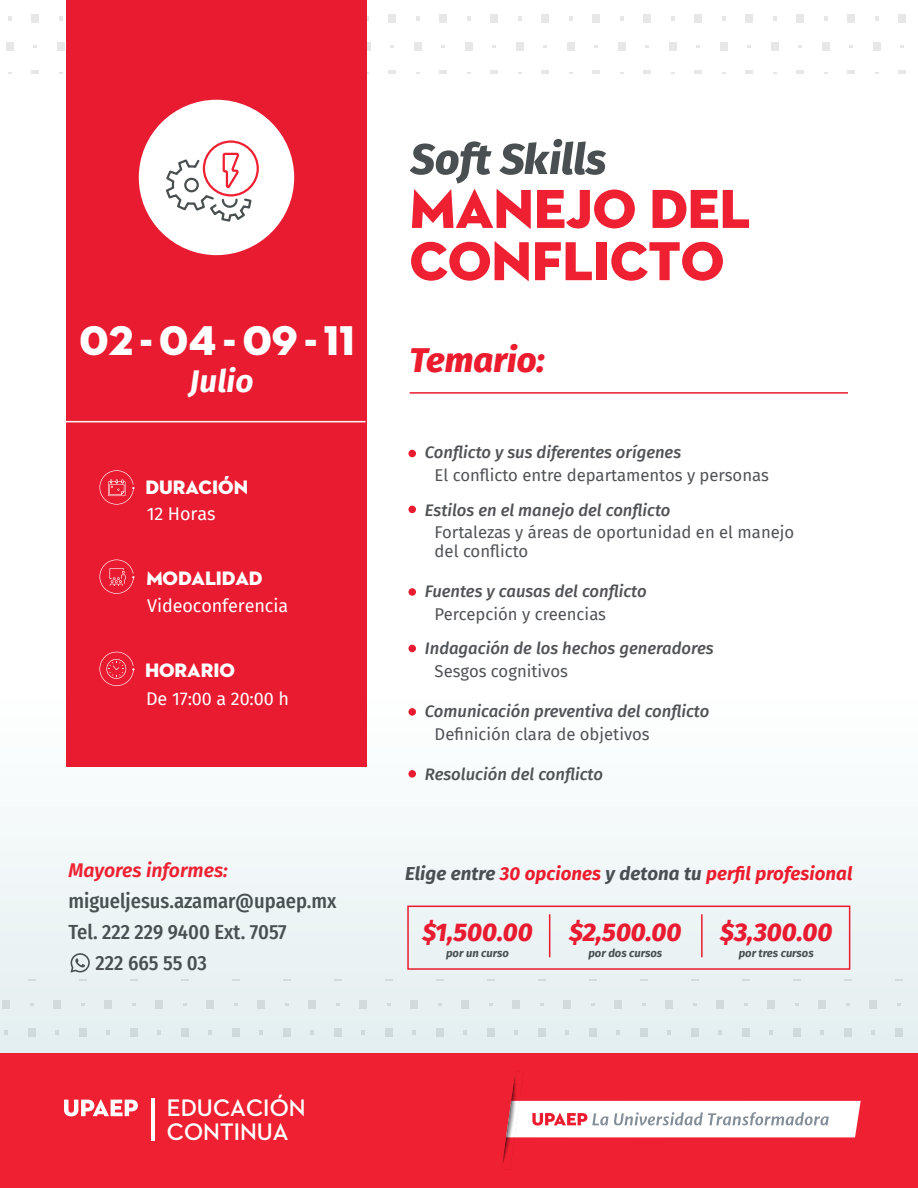
<style>
.page{position:relative;width:918px;height:1188px;background:#fff}
.page>*{position:absolute;margin:0;border:0;box-sizing:border-box;transform-origin:0 0}
.t1{font:55.8px/52.2px "Neutraface 2 Display Titling";letter-spacing:-.005em;color:#ee2031}
.t2{font:42.3px "Neutraface 2 Display Titling";color:#fff}
.t3{font:italic 800 34.65px "Fira Sans";color:#ec1c2e}
.t4{font:italic 700 31.5px "Fira Sans";letter-spacing:.005em;color:#fff}
.t5{font:italic 800 25.5px "Fira Sans";color:#e91b30}
.t6{font:700 24.3px/24px "Neutraface 2 Display";color:#fff}
.t7{font:500 20.4px "Fira Sans Condensed";color:#4a5052}
.t8{font:19.8px "Neutraface 2 Display Titling";letter-spacing:-.005em;color:#fff}
.t9{font:italic 600 19.35px "Fira Sans";color:#ee2031}
.t10{font:italic 700 18.75px "Fira Sans";letter-spacing:.005em;color:#ec1c2e}
.t11{font:18px "Fira Sans";letter-spacing:-.005em;color:#fff}
.t12{font:italic 500 16.65px "Fira Sans";color:#505356}
.t13{font:16.65px/18.8px "Fira Sans";color:#505356}
.t14{font:italic 700 11.25px "Fira Sans";color:#4a5052}
.s1{color:#4a5052}
</style>
<div class="page">
<div style="left:0;top:39px;width:918px;height:1015px;background:linear-gradient(to bottom,#fff,#eff5f6)"></div>
<div style="left:408px;top:450px;width:8px;height:7px;background:#e91b30;border-radius:50%"></div>
<div style="left:408px;top:506px;width:8px;height:7px;background:#e91b30;border-radius:50%"></div>
<div style="left:408px;top:588px;width:8px;height:8px;background:#e91b30;border-radius:50%"></div>
<div style="left:408px;top:645px;width:8px;height:7px;background:#e91b30;border-radius:50%"></div>
<div style="left:408px;top:708px;width:8px;height:8px;background:#e91b30;border-radius:50%"></div>
<div style="left:408px;top:770px;width:8px;height:8px;background:#e91b30;border-radius:50%"></div>
<svg style="left:69px;top:953px;width:22px;height:20px"></svg>
<svg style="left:410px;top:141px;width:82px;height:43px"></svg>
<svg style="left:499px;top:139px;width:107px;height:36px"></svg>
<div style="left:0;top:1054px;width:918px;height:134px;background:#ee2031"></div>
<svg style="left:64px;top:1099px;width:74px;height:17px"></svg>
<hr style="left:151px;top:1099px;width:3px;height:42px;background:#fff">
<svg style="left:502px;top:1077px;width:359px;height:87px"></svg>
<div style="left:0;top:979px;width:916px;height:74px;background:#e7f1f2"></div>
<div style="left:0;top:0;width:916px;height:73px;background:#fff"></div>
<div style="left:66px;top:0;width:301px;height:767px;background:#e91b30"></div>
<hr style="left:65px;top:421px;width:301px;height:1px;background:#fff">
<div style="left:139px;top:100px;width:155px;height:155px;background:#fff;border-radius:50%"></div>
<div style="left:203px;top:140px;width:56px;height:57px;border:2px solid #ee2031;border-radius:50%"></div>
<svg style="left:166px;top:152px;width:87px;height:70px"></svg>
<hr style="left:410px;top:392px;width:438px;height:2px;background:#e91b30">
<div style="left:407px;top:906px;width:443px;height:64px;border:2px solid #e91b30"></div>
<hr style="left:549px;top:914px;width:1px;height:43px;background:#e91b30">
<hr style="left:701px;top:914px;width:2px;height:43px;background:#e91b30">
<svg style="left:100px;top:560px;width:35px;height:34px"></svg>
<svg style="left:100px;top:652px;width:35px;height:34px"></svg>
<svg style="left:100px;top:470px;width:35px;height:35px"></svg>
<h2 class="t2" style="left:80px;top:314px;width:277px">02-04-09-11</h2>
<h3 class="t4" style="left:190px;top:355px;width:66px">Julio</h3>
<p class="t8" style="left:146px;top:475px;width:104px">DURACIÓN</p>
<p class="t11" style="left:147px;top:500px;width:71px">12 Horas</p>
<p class="t8" style="left:146px;top:566px;width:118px">MODALIDAD</p>
<p class="t11" style="left:147px;top:592px;width:143px">Videoconferencia</p>
<p class="t8" style="left:145px;top:658px;width:91px">HORARIO</p>
<p class="t11" style="left:146px;top:685px;width:144px">De 17:00 a 20:00 h</p>
<p class="t9" style="left:68px;top:855px;width:161px">Mayores informes:</p>
<p class="t7" style="left:68px;top:885px;width:270px">migueljesus.azamar@upaep.mx</p>
<p class="t7" style="left:68px;top:916px;width:220px">Tel. 222 229 9400 Ext. 7057</p>
<p class="t7" style="left:96px;top:947px;width:113px">222 665 55 03</p>
<h3 class="t6" style="left:167px;top:1096px;width:140px">EDUCACIÓN<br>CONTINUA</h3>
<h1 class="t1" style="left:410px;top:183px;width:342px">MANEJO DEL<br>CONFLICTO</h1>
<h3 class="t3" style="left:410px;top:330px;width:137px">Temario:</h3>
<p class="t12" style="left:425px;top:439px;width:258px">Conflicto y sus diferentes orígenes</p>
<p class="t13" style="left:435px;top:465px;width:336px">El conflicto entre departamentos y personas</p>
<p class="t12" style="left:425px;top:497px;width:247px">Estilos en el manejo del conflicto</p>
<p class="t13" style="left:435px;top:523px;width:361px">Fortalezas y áreas de oportunidad en el manejo del conflicto</p>
<p class="t12" style="left:425px;top:578px;width:223px">Fuentes y causas del conflicto</p>
<p class="t13" style="left:435px;top:604px;width:173px">Percepción y creencias</p>
<p class="t12" style="left:425px;top:635px;width:290px">Indagación de los hechos generadores</p>
<p class="t13" style="left:435px;top:661px;width:135px">Sesgos cognitivos</p>
<p class="t12" style="left:425px;top:698px;width:286px">Comunicación preventiva del conflicto</p>
<p class="t13" style="left:435px;top:724px;width:217px">Definición clara de objetivos</p>
<p class="t12" style="left:425px;top:760px;width:180px">Resolución del conflicto</p>
<p class="t10" style="left:405px;top:858px;width:449px"><span class="s1">Elige entre</span> 30 opciones <span class="s1">y detona tu</span> perfil profesional</p>
<h3 class="t5" style="left:422px;top:910px;width:112px">$1,500.00</h3>
<p class="t14" style="left:446px;top:944px;width:64px">por un curso</p>
<h3 class="t5" style="left:569px;top:910px;width:114px">$2,500.00</h3>
<p class="t14" style="left:588px;top:944px;width:75px">por dos cursos</p>
<h3 class="t5" style="left:720px;top:910px;width:114px">$3,300.00</h3>
<p class="t14" style="left:739px;top:944px;width:76px">por tres cursos</p>
</div>
